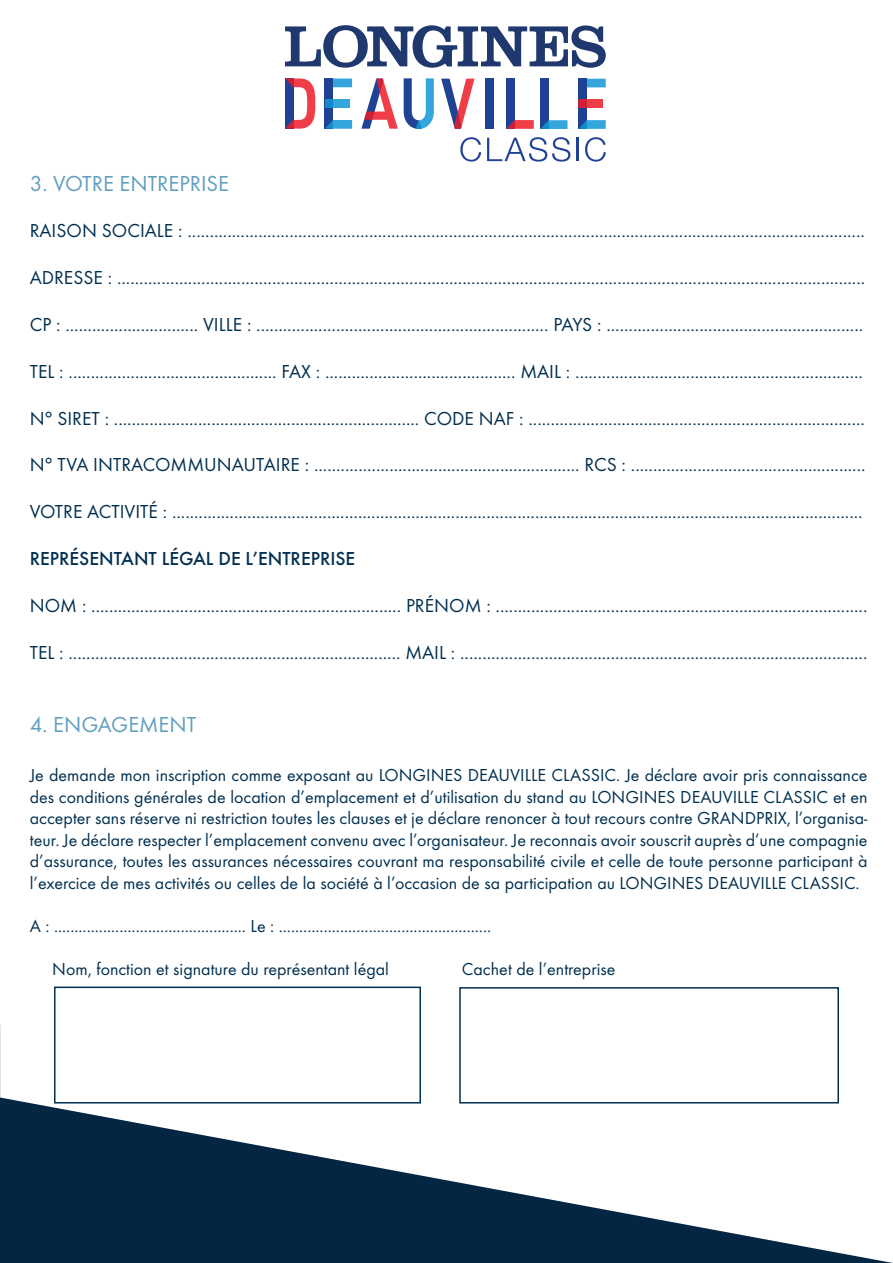
<style>
.page{position:relative;width:893px;height:1263px;background:#fff}
.page>*{position:absolute;margin:0;border:0;box-sizing:border-box;transform-origin:0 0}
.t1{font:22.5px "Futura T";color:#619ebe}
.t2{font:19.5px "Futura T";color:#002f50}
.t3{font:500 19.5px "Futura T";color:#002f50}
.t4{font:18px/21.6px "Futura T";color:#002f50;text-align:justify}
</style>
<div class="page">
<svg style="left:0;top:1025px;width:893px;height:238px"></svg>
<div style="left:54px;top:986px;width:367px;height:117px;border:2px solid #002f50"></div>
<div style="left:459px;top:987px;width:380px;height:116px;border:2px solid #002f50"></div>
<svg style="left:285px;top:25px;width:321px;height:43px"></svg>
<svg style="left:333px;top:79px;width:19px;height:8px"></svg>
<svg style="left:587px;top:79px;width:19px;height:8px"></svg>
<svg style="left:460px;top:137px;width:21px;height:25px"></svg>
<svg style="left:487px;top:137px;width:83px;height:25px"></svg>
<hr style="left:577px;top:138px;width:2px;height:23px;background:#204294">
<svg style="left:585px;top:137px;width:21px;height:25px"></svg>
<div style="left:507px;top:79px;width:8px;height:50px;background:#204294"></div>
<div style="left:540px;top:79px;width:8px;height:50px;background:#204294"></div>
<div style="left:325px;top:79px;width:8px;height:50px;background:#204294"></div>
<div style="left:485px;top:78px;width:9px;height:51px;background:#204294"></div>
<div style="left:579px;top:79px;width:8px;height:50px;background:#204294"></div>
<svg style="left:540px;top:120px;width:27px;height:9px"></svg>
<svg style="left:325px;top:120px;width:27px;height:9px"></svg>
<svg style="left:325px;top:99px;width:24px;height:9px"></svg>
<svg style="left:579px;top:120px;width:27px;height:9px"></svg>
<svg style="left:404px;top:78px;width:30px;height:51px"></svg>
<svg style="left:361px;top:78px;width:37px;height:51px"></svg>
<svg style="left:507px;top:120px;width:27px;height:9px"></svg>
<svg style="left:285px;top:78px;width:30px;height:51px"></svg>
<svg style="left:441px;top:79px;width:34px;height:50px"></svg>
<svg style="left:578px;top:99px;width:25px;height:9px"></svg>
<p class="t1" style="left:30px;top:170px;width:201px">3. VOTRE ENTREPRISE</p>
<p class="t2" style="left:30px;top:219px;width:837px">RAISON SOCIALE : .........................................................................................................................................................</p>
<p class="t2" style="left:30px;top:266px;width:837px">ADRESSE : .........................................................................................................................................................................</p>
<p class="t2" style="left:30px;top:313px;width:835px">CP : .............................. VILLE : .................................................................. PAYS : ..........................................................</p>
<p class="t2" style="left:30px;top:360px;width:835px">TEL : ............................................... FAX : ........................................... MAIL : .................................................................</p>
<p class="t2" style="left:30px;top:407px;width:837px">N° SIRET : ..................................................................... CODE NAF : ............................................................................</p>
<p class="t2" style="left:30px;top:453px;width:837px">N° TVA INTRACOMMUNAUTAIRE : ............................................................ RCS : .....................................................</p>
<p class="t2" style="left:30px;top:500px;width:834px">VOTRE ACTIVITÉ : ............................................................................................................................................................</p>
<p class="t3" style="left:30px;top:547px;width:327px">REPRÉSENTANT LÉGAL DE L’ENTREPRISE</p>
<p class="t2" style="left:30px;top:594px;width:839px">NOM : ...................................................................... PRÉNOM : ....................................................................................</p>
<p class="t2" style="left:30px;top:641px;width:839px">TEL : ........................................................................... MAIL : ............................................................................................</p>
<p class="t1" style="left:30px;top:712px;width:168px">4. ENGAGEMENT</p>
<p class="t4" style="left:30px;top:764px;width:839px">Je demande mon inscription comme exposant au LONGINES DEAUVILLE CLASSIC. Je déclare avoir pris connaissance des conditions générales de location d’emplacement et d’utilisation du stand au LONGINES DEAUVILLE CLASSIC et en accepter sans réserve ni restriction toutes les clauses et je déclare renoncer à tout recours contre GRANDPRIX, l’organisa&shy;teur. Je déclare respecter l’emplacement convenu avec l’organisateur. Je reconnais avoir souscrit auprès d’une compagnie d’assurance, toutes les assurances nécessaires couvrant ma responsabilité civile et celle de toute personne participant à l’exercice de mes activités ou celles de la société à l’occasion de sa participation au LONGINES DEAUVILLE CLASSIC.</p>
<p class="t4" style="left:30px;top:915px;width:463px">A : ............................................... Le : ....................................................</p>
<p class="t4" style="left:52px;top:958px;width:338px">Nom, fonction et signature du représentant légal</p>
<p class="t4" style="left:462px;top:958px;width:155px">Cachet de l’entreprise</p>
</div>
